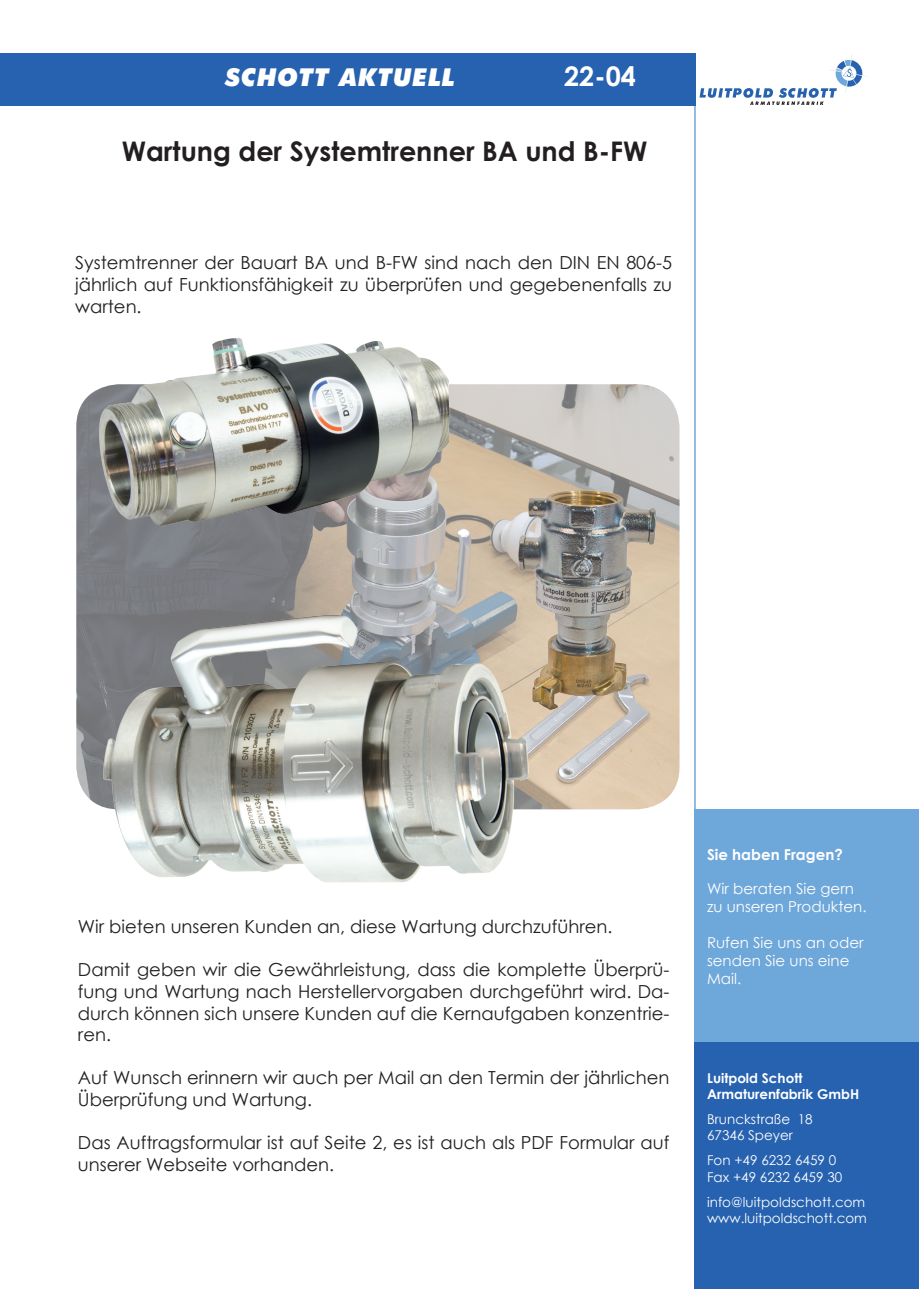
<style>
.page{position:relative;width:919px;height:1289px;background:#fff}
.page>*{position:absolute;margin:0;border:0;box-sizing:border-box;transform-origin:0 0}
.t1{font:700 27px "Century Gothic";color:#231f20}
.t2{font:italic 800 27px "Tw Cen MT Std";color:#fff}
.t3{font:700 27px "Century Gothic";color:#fff}
.t4{font:18px/21.6px "Century Gothic";color:#231f20;text-align:justify}
.t5{font:15px/18px "Century Gothic";color:#fff}
.t6{font:700 15px "Century Gothic";color:#fff}
.t7{font:13.5px/16.2px "Century Gothic";color:#fff}
.t8{font:700 13.5px/16.2px "Century Gothic";color:#fff}
</style>
<div class="page">
<hr style="left:694px;top:53px;width:1px;height:1235px;background:#6ea7d9">
<svg style="left:699px;top:54px;width:168px;height:51px"></svg>
<div style="left:694px;top:809px;width:224px;height:234px;background:#6ea7d9"></div>
<div style="left:694px;top:1042px;width:224px;height:246px;background:#2662af"></div>
<div style="left:0;top:53px;width:696px;height:52px;background:#2662af"></div>
<img style="left:76px;top:384px;width:603px;height:425px">
<img style="left:83px;top:598px;width:472px;height:285px">
<img style="left:87px;top:337px;width:362px;height:197px">
<img style="left:515px;top:484px;width:144px;height:228px">
<h1 class="t2" style="left:224px;top:61px;width:232px">SCHOTT AKTUELL</h1>
<h1 class="t3" style="left:564px;top:56px;width:73px">22-04</h1>
<h1 class="t1" style="left:122px;top:130px;width:527px">Wartung der Systemtrenner BA und B-FW</h1>
<p class="t4" style="left:75px;top:252px;width:598px">Systemtrenner der Bauart BA und B-FW sind nach den DIN EN 806-5 jährlich auf Funktionsfähigkeit zu überprüfen und gegebenenfalls zu warten.</p>
<p class="t4" style="left:78px;top:915px;width:536px">Wir bieten unseren Kunden an, diese Wartung durchzuführen.</p>
<p class="t4" style="left:78px;top:958px;width:593px">Damit geben wir die Gewährleistung, dass die komplette Überprü&shy;fung und Wartung nach Herstellervorgaben durchgeführt wird. Da&shy;durch können sich unsere Kunden auf die Kernaufgaben konzentrie&shy;ren.</p>
<p class="t4" style="left:78px;top:1066px;width:593px">Auf Wunsch erinnern wir auch per Mail an den Termin der jährlichen<br>Überprüfung und Wartung.</p>
<p class="t4" style="left:78px;top:1131px;width:593px">Das Auftragsformular ist auf Seite 2, es ist auch als PDF Formular auf unserer Webseite vorhanden.</p>
<p class="t6" style="left:707px;top:843px;width:137px">Sie haben Fragen?</p>
<p class="t5" style="left:707px;top:879px;width:161px">Wir beraten Sie gern zu unseren Produkten.</p>
<p class="t5" style="left:707px;top:933px;width:158px">Rufen Sie uns an oder senden Sie uns eine<br>Mail.</p>
<p class="t8" style="left:707px;top:1068px;width:154px">Luitpold Schott<br>Armaturenfabrik GmbH</p>
<p class="t7" style="left:707px;top:1110px;width:107px">Brunckstraße 18<br>67346 Speyer</p>
<p class="t7" style="left:707px;top:1152px;width:137px">Fon +49 6232 6459 0<br>Fax +49 6232 6459 30</p>
<p class="t7" style="left:707px;top:1193px;width:161px">info@luitpoldschott.com www.luitpoldschott.com</p>
</div>
